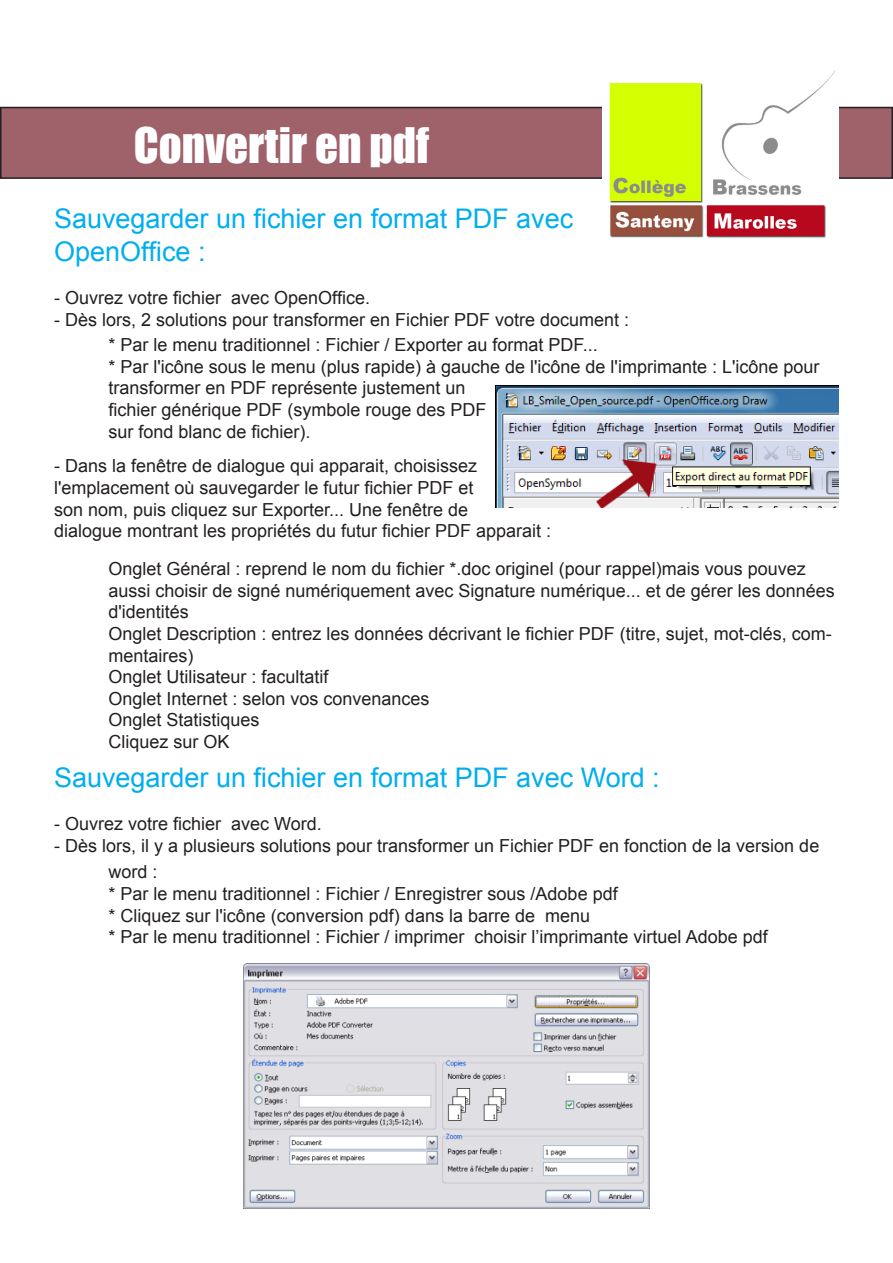
<style>
.page{position:relative;width:893px;height:1263px;background:#fff}
.page>*{position:absolute;margin:0;border:0;box-sizing:border-box;transform-origin:0 0}
.t1{font:45px "Impact";color:#fff}
.t2{font:27px/32.4px "Arial";color:#00aeef}
.t3{font:18px/21.6px "Arial";color:#231f20}
</style>
<div class="page">
<div style="left:1px;top:108px;width:891px;height:70px;background:#9f616a"></div>
<div style="left:0;top:107px;width:893px;height:72px;border:2px solid #231f20"></div>
<img style="left:602px;top:70px;width:237px;height:168px">
<img style="left:244px;top:963px;width:405px;height:246px">
<img style="left:496px;top:386px;width:343px;height:121px">
<p class="t1" style="left:134px;top:110px;width:297px">Convertir en pdf</p>
<p class="t2" style="left:54px;top:203px;width:521px">Sauvegarder un fichier en format PDF avec<br>OpenOffice :</p>
<p class="t3" style="left:54px;top:287px;width:318px">- Ouvrez votre fichier avec OpenOffice.</p>
<p class="t3" style="left:54px;top:309px;width:577px">- Dès lors, 2 solutions pour transformer en Fichier PDF votre document :</p>
<p class="t3" style="left:108px;top:334px;width:491px">* Par le menu traditionnel : Fichier / Exporter au format PDF...</p>
<p class="t3" style="left:108px;top:356px;width:713px">* Par l'icône sous le menu (plus rapide) à gauche de l'icône de l'imprimante : L'icône pour transformer en PDF représente justement un<br>fichier générique PDF (symbole rouge des PDF<br>sur fond blanc de fichier).</p>
<p class="t3" style="left:54px;top:455px;width:499px">- Dans la fenêtre de dialogue qui apparait, choisissez l'emplacement où sauvegarder le futur fichier PDF et<br>son nom, puis cliquez sur Exporter... Une fenêtre de<br>dialogue montrant les propriétés du futur fichier PDF apparait :</p>
<p class="t3" style="left:108px;top:558px;width:728px">Onglet Général : reprend le nom du fichier *.doc originel (pour rappel)mais vous pouvez aussi choisir de signé numériquement avec Signature numérique... et de gérer les données d'identités</p>
<p class="t3" style="left:108px;top:623px;width:725px">Onglet Description : entrez les données décrivant le fichier PDF (titre, sujet, mot-clés, com&shy;mentaires)</p>
<p class="t3" style="left:108px;top:666px;width:222px">Onglet Utilisateur : facultatif</p>
<p class="t3" style="left:108px;top:688px;width:323px">Onglet Internet : selon vos convenances</p>
<p class="t3" style="left:108px;top:709px;width:153px">Onglet Statistiques</p>
<p class="t3" style="left:108px;top:731px;width:123px">Cliquez sur OK</p>
<p class="t2" style="left:54px;top:762px;width:607px">Sauvegarder un fichier en format PDF avec Word :</p>
<p class="t3" style="left:54px;top:813px;width:269px">- Ouvrez votre fichier avec Word.</p>
<p class="t3" style="left:54px;top:835px;width:767px">- Dès lors, il y a plusieurs solutions pour transformer un Fichier PDF en fonction de la version de</p>
<p class="t3" style="left:108px;top:861px;width:51px">word :</p>
<p class="t3" style="left:108px;top:883px;width:511px">* Par le menu traditionnel : Fichier / Enregistrer sous /Adobe pdf</p>
<p class="t3" style="left:108px;top:905px;width:483px">* Cliquez sur l'icône (conversion pdf) dans la barre de menu</p>
<p class="t3" style="left:108px;top:926px;width:661px">* Par le menu traditionnel : Fichier / imprimer choisir l’imprimante virtuel Adobe pdf</p>
</div>
